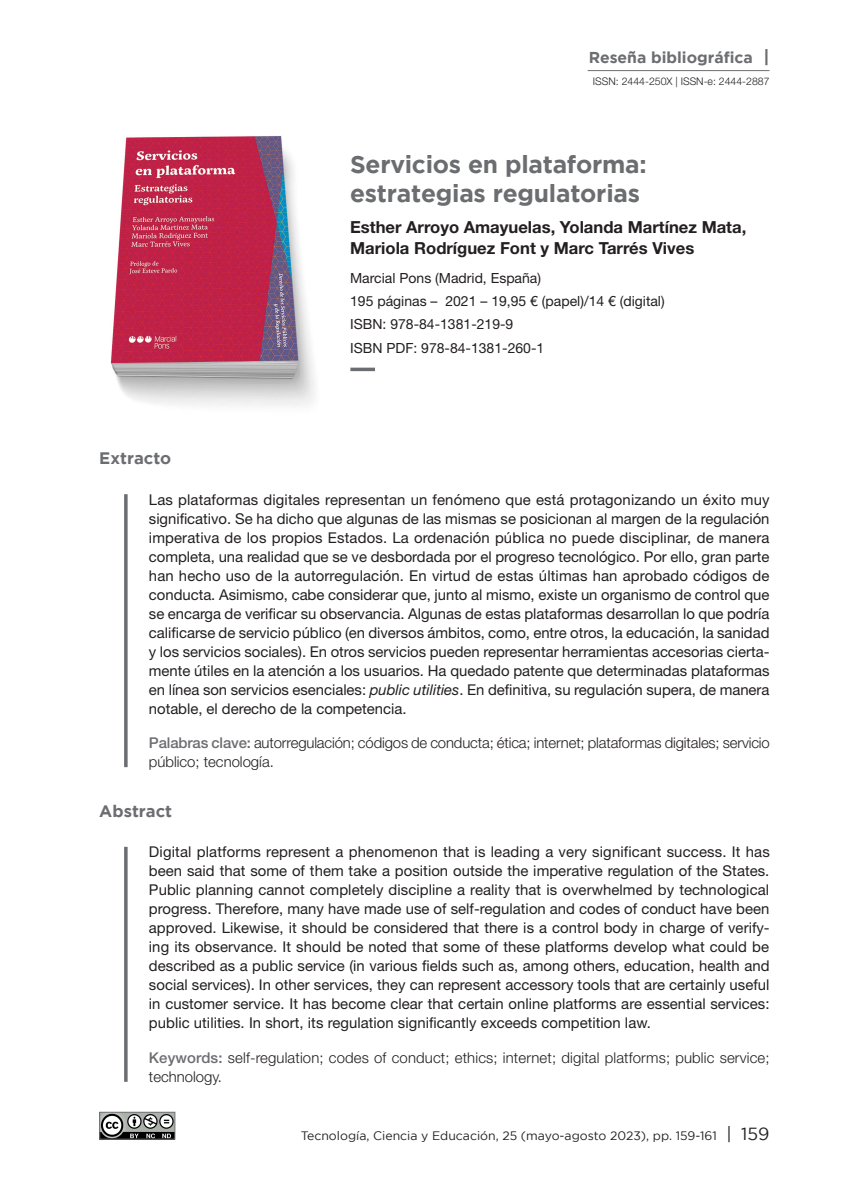
<style>
.page{position:relative;width:844px;height:1191px;background:#fff}
.page>*{position:absolute;margin:0;border:0;box-sizing:border-box;transform-origin:0 0}
.Título_NUEVO_FORMATO{font:700 24.5px/29.8px "Gotham";letter-spacing:-.01em;color:#6c6d70}
.t1{font:700 16.62px/21px "Helvetica Neue LT Std";color:#231f20}
.Extracto{font:700 16.62px "Gotham";color:#6c6d70}
.Título_NUEVO_FORMATO-2{font:700 15.75px "Gotham";color:#6c6d70}
.Texto_EXTRACTO{font:14.88px/18.9px "Helvetica Neue LT Std";color:#231f20;text-align:justify}
.P__CLAVE{font:300 14.88px/19.2px "Helvetica Neue LT Std";color:#231f20}
.Trabajo_seleccionado{font:14px "Helvetica Neue LT Std";color:#231f20}
.t2{font:12.25px "Gotham";color:#231f20}
.t3{font:300 10.5px "Helvetica Neue LT Std";color:#231f20}
.s1{font-size:17.5px}
.s2{font-style:italic}
.s3{font-weight:500;color:#6c6d70}
</style>
<div class="page">
<img style="left:110px;top:136px;width:205px;height:270px">
<hr style="left:350px;top:368px;width:25px;height:3px;background:#6c6d70">
<img style="left:101px;top:1113px;width:72px;height:24px">
<div style="left:99px;top:1111px;width:76px;height:28px;border:1px solid #76787b"></div>
<hr style="left:587px;top:70px;width:182px;height:1px;background:#6c6d70">
<svg style="left:124px;top:494px;width:4px;height:273px"></svg>
<svg style="left:124px;top:847px;width:4px;height:234px"></svg>
<p class="Título_NUEVO_FORMATO-2" style="left:588px;top:48px;width:182px">Reseña bibliográfica <span class="s1">|</span></p>
<p class="t3" style="left:592px;top:74px;width:178px">ISSN: 2444-250X | ISSN-e: 2444-2887</p>
<p class="Título_NUEVO_FORMATO" style="left:350px;top:148px;width:298px">Servicios en plataforma: estrategias regulatorias</p>
<p class="t1" style="left:350px;top:217px;width:397px">Esther Arroyo Amayuelas, Yolanda Martínez Mata,<br>Mariola Rodríguez Font y Marc Tarrés Vives</p>
<p class="Trabajo_seleccionado" style="left:350px;top:269px;width:192px">Marcial Pons (Madrid, España)</p>
<p class="Trabajo_seleccionado" style="left:350px;top:293px;width:316px">195 páginas – 2021 – 19,95 € (papel)/14 € (digital)</p>
<p class="Trabajo_seleccionado" style="left:350px;top:316px;width:165px">ISBN: 978-84-1381-219-9</p>
<p class="Trabajo_seleccionado" style="left:350px;top:339px;width:196px">ISBN PDF: 978-84-1381-260-1</p>
<p class="Extracto" style="left:99px;top:449px;width:73px">Extracto</p>
<p class="Texto_EXTRACTO" style="left:149px;top:490px;width:622px">Las plataformas digitales representan un fenómeno que está protagonizando un éxito muy significativo. Se ha dicho que algunas de las mismas se posicionan al margen de la regulación imperativa de los propios Estados. La ordenación pública no puede disciplinar, de manera completa, una realidad que se ve desbordada por el progreso tecnológico. Por ello, gran parte han hecho uso de la autorregulación. En virtud de estas últimas han aprobado códigos de conducta. Asimismo, cabe considerar que, junto al mismo, existe un organismo de control que se encarga de verificar su observancia. Algunas de estas plataformas desarrollan lo que podría calificarse de servicio público (en diversos ámbitos, como, entre otros, la educación, la sanidad y los servicios sociales). En otros servicios pueden representar herramientas accesorias cierta&shy;mente útiles en la atención a los usuarios. Ha quedado patente que determinadas plataformas en línea son servicios esenciales: <span class="s2">public utilities</span>. En definitiva, su regulación supera, de manera notable, el derecho de la competencia.</p>
<p class="P__CLAVE" style="left:149px;top:732px;width:622px"><span class="s3">Palabras clave:</span> autorregulación; códigos de conducta; ética; internet; plataformas digitales; servicio público; tecnología.</p>
<p class="Extracto" style="left:99px;top:801px;width:74px">Abstract</p>
<p class="Texto_EXTRACTO" style="left:149px;top:842px;width:622px">Digital platforms represent a phenomenon that is leading a very significant success. It has been said that some of them take a position outside the imperative regulation of the States.<br>Public planning cannot completely discipline a reality that is overwhelmed by technological progress. Therefore, many have made use of self-regulation and codes of conduct have been approved. Likewise, it should be considered that there is a control body in charge of verify&shy;ing its observance. It should be noted that some of these platforms develop what could be described as a public service (in various fields such as, among others, education, health and social services). In other services, they can represent accessory tools that are certainly useful in customer service. It has become clear that certain online platforms are essential services: public utilities. In short, its regulation significantly exceeds competition law.</p>
<p class="P__CLAVE" style="left:149px;top:1047px;width:622px"><span class="s3">Keywords:</span> self-regulation; codes of conduct; ethics; internet; digital platforms; public service; technology.</p>
<p class="t2" style="left:301px;top:1128px;width:470px">Tecnología, Ciencia y Educación, 25 (mayo-agosto 2023), pp. 159-161 <span class="s1">| 159</span></p>
</div>
